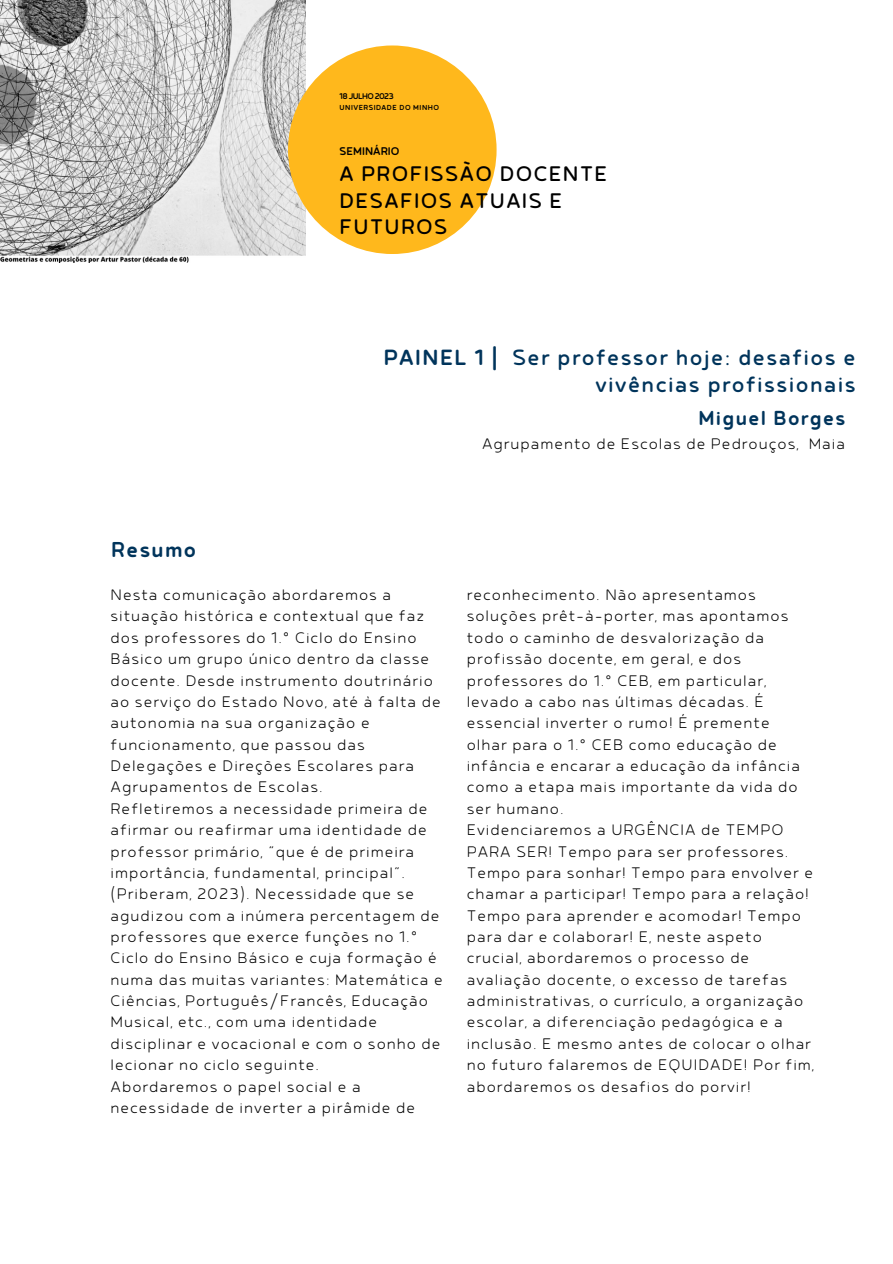
<style>
.page{position:relative;width:893px;height:1264px;background:#fff}
.page>*{position:absolute;margin:0;border:0;box-sizing:border-box;transform-origin:0 0}
.t1{font:25.95px/27px "Betm Rounded";letter-spacing:.055em;color:#00345b;text-align:right}
.t2{font:500 25.5px "Betm Rounded";letter-spacing:.055em;color:#00345b}
.t3{font:24.9px "Betm Rounded";letter-spacing:.055em;color:#000}
.t4{font:500 24px "Betm Rounded";letter-spacing:.055em;color:#00345b}
.t5{font:300 18px/21.3px "Betm Rounded";letter-spacing:.055em;color:#000}
.t6{font:500 13.2px "Betm Rounded";color:#000}
.t7{font:500 9.75px "Betm Rounded";letter-spacing:-.055em;color:#000}
.t8{font:500 8.7px "Betm Rounded";letter-spacing:.055em;color:#000}
.s1{font-weight:500}
</style>
<div class="page">
<img style="left:0;top:0;width:306px;height:262px">
<div style="left:288px;top:45px;width:208px;height:209px;background:#ffb81c;border-radius:50%"></div>
<p class="t7" style="left:339px;top:89px;width:56px">18JULHO2023</p>
<p class="t8" style="left:339px;top:101px;width:101px">UNIVERSIDADE DO MINHO</p>
<p class="t6" style="left:339px;top:141px;width:61px">SEMINÁRIO</p>
<p class="t3" style="left:339px;top:154px;width:269px">A PROFISSÃO DOCENTE</p>
<p class="t3" style="left:339px;top:181px;width:224px">DESAFIOS ATUAIS E</p>
<p class="t3" style="left:339px;top:207px;width:109px">FUTUROS</p>
<p class="t1" style="left:384px;top:341px;width:473px"><span class="s1">PAINEL 1 |</span> Ser professor hoje: desafios e vivências profissionais</p>
<p class="t4" style="left:698px;top:400px;width:148px">Miguel Borges</p>
<p class="t5" style="left:482px;top:431px;width:364px">Agrupamento de Escolas de Pedrouços, Maia</p>
<p class="t2" style="left:111px;top:530px;width:86px">Resumo</p>
<p class="t5" style="left:111px;top:582px;width:331px">Nesta comunicação abordaremos a situação histórica e contextual que faz dos professores do 1.º Ciclo do Ensino Básico um grupo único dentro da classe docente. Desde instrumento doutrinário ao serviço do Estado Novo, até à falta de autonomia na sua organização e funcionamento, que passou das Delegações e Direções Escolares para Agrupamentos de Escolas.</p>
<p class="t5" style="left:111px;top:795px;width:333px">Refletiremos a necessidade primeira de afirmar ou reafirmar uma identidade de professor primário, “que é de primeira importância, fundamental, principal”. (Priberam, 2023). Necessidade que se agudizou com a inúmera percentagem de professores que exerce funções no 1.º Ciclo do Ensino Básico e cuja formação é numa das muitas variantes: Matemática e Ciências, Português/Francês, Educação Musical, etc., com uma identidade disciplinar e vocacional e com o sonho de lecionar no ciclo seguinte.</p>
<p class="t5" style="left:111px;top:1073px;width:306px">Abordaremos o papel social e a necessidade de inverter a pirâmide de</p>
<p class="t5" style="left:466px;top:582px;width:335px">reconhecimento. Não apresentamos soluções prêt-à-porter, mas apontamos todo o caminho de desvalorização da profissão docente, em geral, e dos professores do 1.º CEB, em particular, levado a cabo nas últimas décadas. É essencial inverter o rumo! É premente olhar para o 1.º CEB como educação de infância e encarar a educação da infância como a etapa mais importante da vida do ser humano.</p>
<p class="t5" style="left:466px;top:817px;width:349px">Evidenciaremos a URGÊNCIA de TEMPO PARA SER! Tempo para ser professores.<br>Tempo para sonhar! Tempo para envolver e chamar a participar! Tempo para a relação!<br>Tempo para aprender e acomodar! Tempo para dar e colaborar! E, neste aspeto crucial, abordaremos o processo de avaliação docente, o excesso de tarefas administrativas, o currículo, a organização escolar, a diferenciação pedagógica e a inclusão. E mesmo antes de colocar o olhar no futuro falaremos de EQUIDADE! Por fim, abordaremos os desafios do porvir!</p>
</div>
